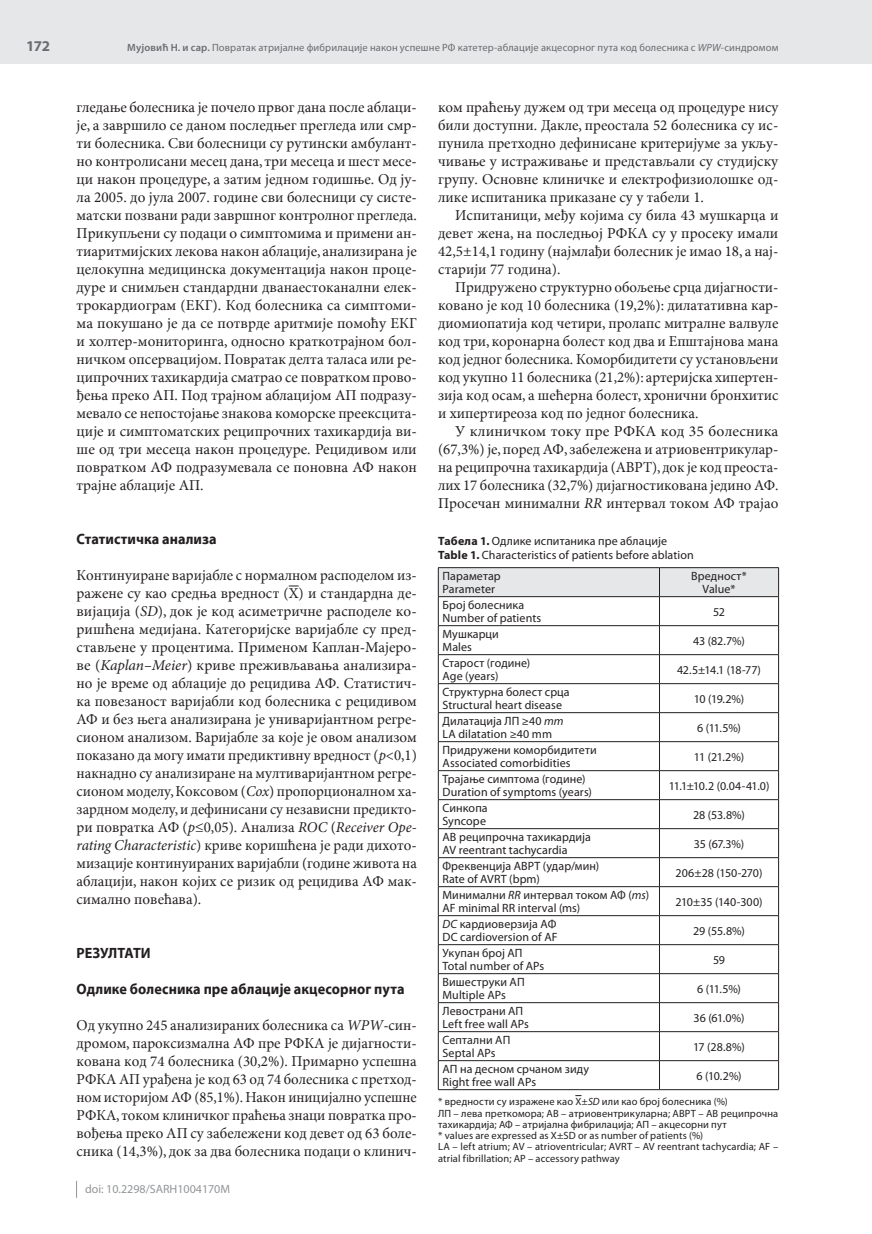
<style>
.page{position:relative;width:872px;height:1234px;background:#fff}
.page>*{position:absolute;margin:0;border:0;box-sizing:border-box;transform-origin:0 0}
.t1{font:15px/18px "Minion Pro Cyrilic";color:#231f20;text-align:justify}
.t2{font:15px/18px "Minion Pro Cyrilic";color:#231f20;text-align:justify;scale:1.04 1}
.t3{font:700 15px "Myriad Pro Cyrilic";letter-spacing:.005em;color:#231f20;scale:.95 1}
.t4{font:700 15px "Myriad Pro";color:#6c6d70}
.t5{font:12px/12.8px "Myriad Pro";letter-spacing:.005em;color:#231f20}
.t6{font:12px "Myriad Pro";color:#939598}
.t7{font:12px "Myriad Pro";letter-spacing:-.015em;color:#231f20}
.t8{font:10.5px/11.2px "Myriad Pro";letter-spacing:.01em;color:#231f20}
.t9{font:10.5px "Myriad Pro";letter-spacing:.01em;color:#6c6d70}
.s1{font-weight:600}
.s2{font-style:italic}
.s3{font-family:"Minion Pro"}
.s4{font-family:"Minion Pro";font-style:italic}
.s5{font-weight:700}
</style>
<div class="page">
<div style="left:0;top:0;width:872px;height:64px;background:#e6e7e9"></div>
<svg style="left:76px;top:1180px;width:1px;height:17px"></svg>
<svg style="left:438px;top:567px;width:341px;height:522px"></svg>
<hr style="left:438px;top:1089px;width:221px;height:1px;background:#231f20">
<hr style="left:659px;top:1089px;width:119px;height:1px;background:#231f20">
<p class="t4" style="left:26px;top:36px;width:25px">172</p>
<p class="t9" style="left:127px;top:41px;width:652px"><span class="s1">Мујовић Н. и сар.</span> Повратак атријалне фибрилације након успешне РФ катетер-аблације акцесорног пута код болесника с <span class="s2">WPW</span>-синдромом</p>
<p class="t1" style="left:77px;top:98px;width:342px">gle-da-we bo-le-sni-ka je po-če-lo pr-vog da-na po-sle abla-ci&shy;je, a za-vr-ši-lo se da-nom po-sled-weg pre-gle-da ili smr&shy;ti bo-le-sni-ka. Svi bo-le-sni-ci su ru-tin-ski am-bu-lant&shy;no kon-tro-li-sa-ni me-sec da-na, tri me-se-ca i šest me-se&shy;ci na-kon pro-ce-du-re, a za-tim jed-nom go-di-šwe. Od ju&shy;la 2005. do ju-la 2007. go-di-ne svi bo-le-sni-ci su si-ste&shy;mat-ski po-zva-ni ra-di za-vr-šnog kon-trol-nog pre-gle-da.<br>Pri-ku-pqe-ni su po-da-ci o simp-to-mi-ma i pri-me-ni an&shy;ti-a-rit-mij-skih le-ko-va na-kon abla-ci-je, ana-li-zi-ra-na je ce-lo-kup-na me-di-cin-ska do-ku-men-ta-ci-ja na-kon pro-ce&shy;du-re i sni-mqen stan-dard-ni dva-na-e-sto-ka-nal-ni elek&shy;tro-kar-di-o-gram (EKG). Kod bo-le-sni-ka sa simp-to-mi&shy;ma po-ku-ša-no je da se po-tvr-de arit-mi-je po-mo-ću EKG i hol-ter-mo-ni-to-rin-ga, od-no-sno krat-ko-traj-nom bol&shy;nič-kom op-ser-va-ci-jom. Po-vra-tak del-ta ta-la-sa ili re&shy;ci-proč-nih ta-hi-kar-di-ja sma-trao se po-vrat-kom pro-vo&shy;đe-wa pre-ko AP. Pod trajnom abla-ci-jom AP pod-ra-zu&shy;me-va-lo se ne-po-sto-ja-we zna-ko-va ko-mor-ske pre-ek-sci-ta&shy;ci-je i simp-to-mat-skih re-ci-proč-nih ta-hi-kar-di-ja vi&shy;še od tri me-se-ca na-kon pro-ce-du-re. Re-ci-di-vom ili po-vrat-kom AF pod-ra-zu-me-va-la se po-nov-na AF na-kon trajne abla-ci-je AP.</p>
<p class="t3" style="left:77px;top:530px;width:149px">Statistička analiza</p>
<p class="t1" style="left:76px;top:566px;width:342px">Kon-ti-nu-i-ra-ne va-ri-ja-ble s nor-mal-nom ras-po-de-lom iz&shy;ra-že-ne su kao sred-wa vred-nost (<span class="s3">X</span>) i stan-dard-na de&shy;vi-ja-ci-ja (<span class="s4">SD</span>), dok je kod asi-me-trič-ne ras-po-de-le ko&shy;ri-šće-na me-di-ja-na. Ka-te-go-rij-ske va-ri-ja-ble su pred&shy;sta-vqe-ne u pro-cen-ti-ma. Pri-me-nom Ka-plan-Ma-je-ro&shy;ve (<span class="s4">Ka-plan–Me-i-er</span>) kri-ve pre-ži-vqa-va-wa ana-li-zi-ra&shy;no je vre-me od abla-ci-je do re-ci-di-va AF. Sta-ti-stič&shy;ka po-ve-za-nost va-ri-ja-bli kod bo-le-sni-ka s re-ci-di-vom AF i bez we-ga ana-li-zi-ra-na je uni-va-ri-jant-nom re-gre&shy;si-o-nom ana-li-zom. Va-ri-ja-ble za ko-je je ovom ana-li-zom po-ka-za-no da mo-gu ima-ti pre-dik-tiv-nu vred-nost (<span class="s4">p</span>&lt;0,1) na-knad-no su ana-li-zi-ra-ne na mul-ti-va-ri-jant-nom re-gre&shy;si-o-nom mo-de-lu,Kok-so-vom (<span class="s4">Cox</span>) pro-por-ci-o-nal-nom ha&shy;zard-nom mo-de-lu,i de-fi-ni-sa-ni su ne-za-vi-sni pre-dik-to&shy;ri po-vrat-ka AF (<span class="s4">p</span>≤0,05). Ana-li-za <span class="s4">ROC</span> (<span class="s4">Re-ce-i-ver Ope&shy;ra-ting Cha-rac-te-ri-stic</span>) kri-ve ko-ri-šće-na je ra-di di-ho-to&shy;mi-za-ci-je kon-ti-nu-i-ra-nih va-ri-ja-bli (go-di-ne ži-vo-ta na abla-ci-ji, na-kon ko-jih se ri-zik od re-ci-di-va AF mak&shy;si-mal-no po-ve-ća-va).</p>
<p class="t3" style="left:77px;top:944px;width:80px">REZULTATI</p>
<p class="t3" style="left:77px;top:980px;width:347px">Odlike bolesnika pre ablacije akcesornog puta</p>
<p class="t1" style="left:76px;top:1016px;width:342px">Od ukup-no 245 ana-li-zi-ra-nih bo-le-sni-ka sa <span class="s4">WPW</span>-sin&shy;dro-mom, pa-rok-si-zmal-na AF pre RF-KA je di-jag-no-sti&shy;ko-va-na kod 74 bo-le-sni-ka (30,2%). Pri-mar-no uspe-šna RF-KA AP ura-đe-na je kod 63 od 74 bo-le-sni-ka s pret-hod&shy;nom isto-ri-jom AF (85,1%). Na-kon ini-ci-jal-no uspe-šne RF-KA, to-kom kli-nič-kog pra-će-wa zna-ci po-vrat-ka pro&shy;vo-đe-wa pre-ko AP su za-be-le-že-ni kod de-vet od 63 bo-le&shy;sni-ka (14,3%), dok za dva bo-le-sni-ka po-da-ci o kli-nič-</p>
<p class="t6" style="left:85px;top:1181px;width:147px">doi: 10.2298/SARH1004170M</p>
<p class="t1" style="left:438px;top:98px;width:342px">kom pra-će-wu du-žem od tri me-se-ca od pro-ce-du-re ni-su bi-li do-stup-ni. Da-kle, pre-o-sta-la 52 bo-le-sni-ka su is&shy;pu-ni-la pret-hod-no de-fi-ni-sa-ne kri-te-ri-ju-me za ukqu&shy;či-va-we u is-tra-ži-va-we i pred-sta-vqa-li su stu-dij-sku gru-pu. Osnov-ne kli-nič-ke i elek-tro-fi-zi-o-lo-ške od&shy;li-ke is-pi-ta-ni-ka pri-ka-za-ne su u ta-be-li 1.</p>
<p class="t1" style="left:438px;top:206px;width:342px;text-indent:17px">Is-pi-ta-ni-ci, me-đu ko-ji-ma su bi-la 43 mu-škar-ca i de-vet že-na, na po-sled-woj RF-KA su u pro-se-ku ima-li 42,5±14,1 go-di-nu (naj-mla-đi bo-le-snik je imao 18, a naj&shy;sta-ri-ji 77 go-di-na).</p>
<p class="t1" style="left:438px;top:278px;width:342px;text-indent:17px">Pri-dru-že-no struk-tur-no obo-qe-we sr-ca di-jag-no-sti&shy;ko-va-no je kod 10 bo-le-sni-ka (19,2%): di-la-ta-tiv-na kar&shy;di-o-mi-o-pa-ti-ja kod če-ti-ri, pro-laps mi-tral-ne val-vu-le kod tri, ko-ro-nar-na bo-lest kod dva i Ep-štaj-no-va ma-na kod jed-nog bo-le-sni-ka. Ko-mor-bi-di-te-ti su usta-no-vqe-ni kod ukup-no 11 bo-le-sni-ka (21,2%): ar-te-rij-ska hi-per-ten&shy;zi-ja kod osam, a še-ćer-na bo-lest, hro-nič-ni bron-hi-tis i hi-per-ti-re-o-za kod po jed-nog bo-le-sni-ka.</p>
<p class="t2" style="left:438px;top:422px;width:329px;text-indent:17px">U kli-nič-kom to-ku pre RF-KA kod 35 bo-le-sni-ka (67,3%) je,po-red AF, za-be-le-že-na i atri-o-ven-tri-ku-lar&shy;na re-ci-proč-na ta-hi-kar-di-ja (AVRT),dok je kod pre-o-sta&shy;lih 17 bo-le-sni-ka (32,7%) di-jag-no-sti-ko-va-na je-di-no AF.<br>Pro-se-čan mi-ni-mal-ni <span class="s4">RR</span> in-ter-val to-kom AF tra-jao</p>
<p class="t5" style="left:438px;top:534px;width:257px;line-height:13.5px"><span class="s5">Табела 1.</span> Одлике испитаника пре аблације<br><span class="s5">Table 1.</span> Characteristics of patients before ablation</p>
<p class="t5" style="left:442px;top:569px;width:60px">Параметар<br>Parameter</p>
<p class="t5" style="left:691px;top:569px;width:57px;text-align:center">Вредност*<br>Value*</p>
<p class="t5" style="left:442px;top:598px;width:100px">Број болесника<br>Number of patients</p>
<p class="t5" style="left:713px;top:605px;width:14px">52</p>
<p class="t5" style="left:442px;top:627px;width:58px">Мушкарци<br>Males</p>
<p class="t5" style="left:693px;top:634px;width:53px">43 (82.7%)</p>
<p class="t5" style="left:442px;top:656px;width:89px">Старост (године)<br>Age (years)</p>
<p class="t5" style="left:677px;top:663px;width:85px">42.5±14.1 (18-77)</p>
<p class="t5" style="left:442px;top:685px;width:129px">Структурна болест срца<br>Structural heart disease</p>
<p class="t5" style="left:694px;top:692px;width:52px">10 (19.2%)</p>
<p class="t5" style="left:442px;top:714px;width:123px">Дилатација ЛП ≥40 <span class="s2">mm<br></span>LA dilatation ≥40 mm</p>
<p class="t5" style="left:697px;top:721px;width:45px">6 (11.5%)</p>
<p class="t5" style="left:442px;top:743px;width:156px">Придружени коморбидитети<br>Associated comorbidities</p>
<p class="t5" style="left:694px;top:750px;width:52px">11 (21.2%)</p>
<p class="t5" style="left:442px;top:772px;width:151px">Трајање симптома (године)<br>Duration of symptoms (years)</p>
<p class="t5" style="left:668px;top:778px;width:102px">11.1±10.2 (0.04-41.0)</p>
<p class="t5" style="left:442px;top:801px;width:47px">Синкопа<br>Syncope</p>
<p class="t5" style="left:693px;top:807px;width:53px">28 (53.8%)</p>
<p class="t5" style="left:442px;top:830px;width:150px">АВ реципрочна тахикардија<br>AV reentrant tachycardia</p>
<p class="t5" style="left:694px;top:836px;width:52px">35 (67.3%)</p>
<p class="t5" style="left:442px;top:859px;width:158px">Фреквенција АВРТ (удар/мин)<br>Rate of AVRT (bpm)</p>
<p class="t5" style="left:675px;top:865px;width:88px">206±28 (150-270)</p>
<p class="t5" style="left:442px;top:888px;width:208px">Минимални <span class="s2">RR</span> интервал током АФ (<span class="s2">ms</span>)<br>AF minimal RR interval (ms)</p>
<p class="t7" style="left:675px;top:894px;width:89px">210±35 (140-300)</p>
<p class="t5" style="left:442px;top:917px;width:116px"><span class="s2">DC</span> кардиоверзија АФ<br>DC cardioversion of AF</p>
<p class="t5" style="left:693px;top:923px;width:53px">29 (55.8%)</p>
<p class="t5" style="left:442px;top:946px;width:103px">Укупан број АП<br>Total number of APs</p>
<p class="t5" style="left:713px;top:952px;width:14px">59</p>
<p class="t5" style="left:442px;top:975px;width:84px">Вишеструки АП<br>Multiple APs</p>
<p class="t5" style="left:697px;top:981px;width:45px">6 (11.5%)</p>
<p class="t5" style="left:442px;top:1004px;width:88px">Левострани АП<br>Left free wall APs</p>
<p class="t5" style="left:693px;top:1010px;width:53px">36 (61.0%)</p>
<p class="t5" style="left:442px;top:1033px;width:69px">Септални АП<br>Septal APs</p>
<p class="t5" style="left:693px;top:1039px;width:53px">17 (28.8%)</p>
<p class="t5" style="left:442px;top:1062px;width:148px">АП на десном срчаном зиду<br>Right free wall APs</p>
<p class="t5" style="left:696px;top:1068px;width:47px">6 (10.2%)</p>
<p class="t8" style="left:438px;top:1095px;width:342px">* вредности су изражене као X<span class="s2">±SD</span> или као број болесника (%)<br>ЛП – лева преткомора; АВ – атриовентрикуларна; АВРТ – АВ реципрочна тахикардија; АФ – атријална фибрилација; АП – акцесорни пут<br>* values are expressed as X±SD or as number of patients (%)<br>LA – left atrium; AV – atrioventricular; AVRT – AV reentrant tachycardia; AF – atrial fibrillation; AP – accessory pathway</p>
</div>
